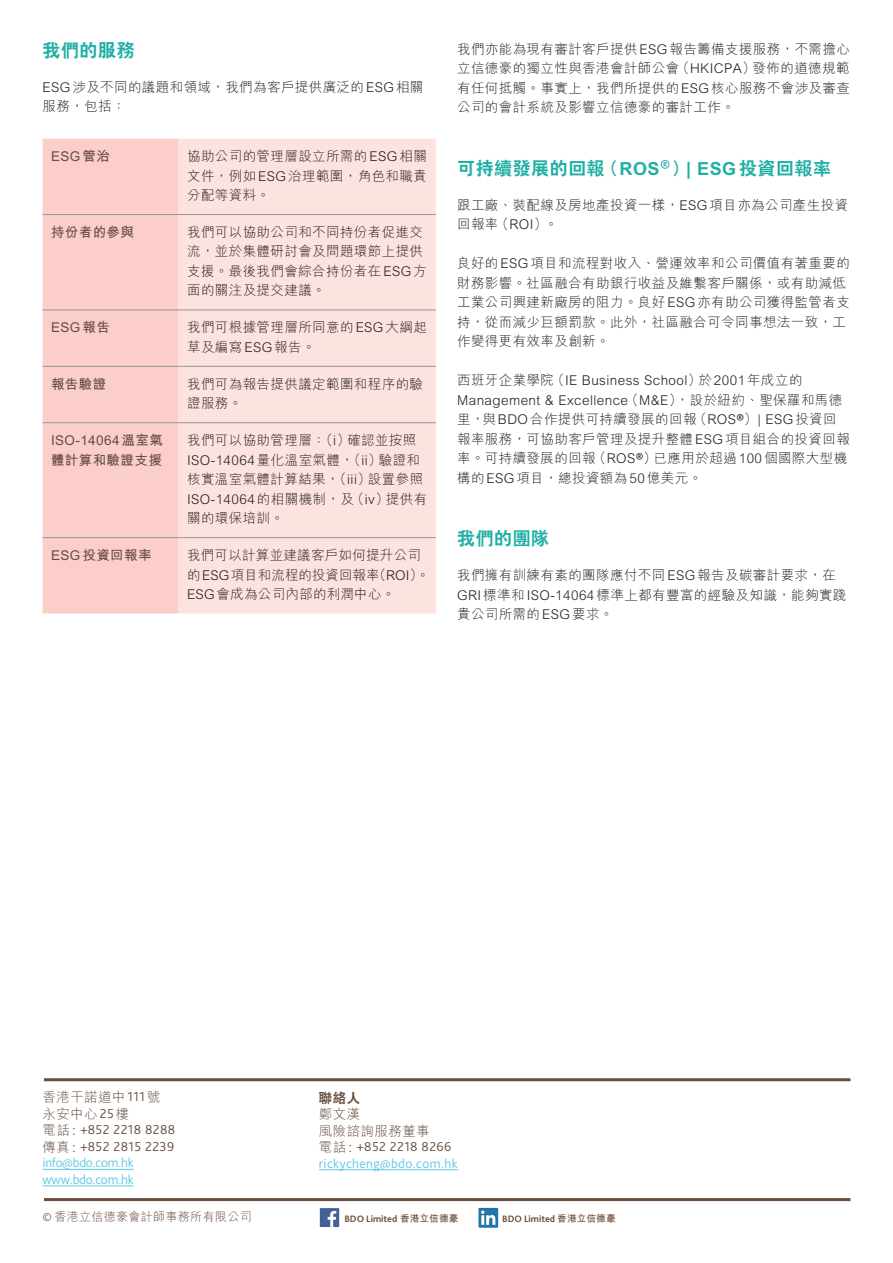
<style>
.page{position:relative;width:893px;height:1263px;background:#fff}
.page>*{position:absolute;margin:0;border:0;box-sizing:border-box;transform-origin:0 0}
.t1{font:800 18px "C Hei 2 HK";letter-spacing:.03em;color:#1fafa4}
.t2{font:300 13.5px/19.5px "M Hei HK";letter-spacing:.03em;color:#231f20}
.t3{font:300 13.5px/16.5px "Bliss Pro";letter-spacing:.03em;color:#5fcae3}
.t4{font:700 13.5px/19.5px "M Hei HK";letter-spacing:.03em;color:#674e3f}
.t5{font:300 13.5px/16.5px "M Hei HK";letter-spacing:.03em;color:#674e3f}
.t6{font:800 13.5px "C Hei 2 HK";color:#674e3f}
.t7{font:300 12px "M Hei HK";letter-spacing:.03em;color:#674e3f}
.t8{font:700 9.75px "Bliss Pro";color:#674e3f}
.s1{font-family:"Bliss Pro";font-weight:700}
.s2{font-family:"Bliss Pro"}
.s3{font-family:"M Hei HK";color:#674e3f}
.s4{color:#674e3f}
.s5{font-family:"M Hei HK"}
</style>
<div class="page">
<hr style="left:319px;top:1169px;width:139px;height:1px;background:#5fcae3">
<hr style="left:43px;top:1169px;width:91px;height:1px;background:#5fcae3">
<hr style="left:43px;top:1185px;width:91px;height:1px;background:#5fcae3">
<hr style="left:44px;top:1078px;width:806px;height:3px;background:#674e3f">
<hr style="left:44px;top:1198px;width:806px;height:3px;background:#674e3f">
<div style="left:43px;top:139px;width:136px;height:474px;background:#fbcec9"></div>
<div style="left:179px;top:139px;width:257px;height:474px;background:#fde3df"></div>
<hr style="left:43px;top:214px;width:136px;height:1px;background:#939598">
<hr style="left:179px;top:214px;width:257px;height:1px;background:#939598">
<hr style="left:43px;top:310px;width:136px;height:1px;background:#939598">
<hr style="left:179px;top:310px;width:257px;height:1px;background:#939598">
<hr style="left:43px;top:366px;width:136px;height:1px;background:#939598">
<hr style="left:179px;top:366px;width:257px;height:1px;background:#939598">
<hr style="left:43px;top:422px;width:136px;height:1px;background:#939598">
<hr style="left:179px;top:422px;width:257px;height:1px;background:#939598">
<hr style="left:43px;top:537px;width:136px;height:1px;background:#939598">
<hr style="left:179px;top:537px;width:257px;height:1px;background:#939598">
<img style="left:319px;top:1208px;width:21px;height:19px">
<img style="left:478px;top:1208px;width:21px;height:20px">
<h1 class="t1" style="left:43px;top:38px;width:94px">我們的服務</h1>
<p class="t2" style="left:43px;top:77px;width:382px">ESG涉及不同的議題和領域，我們為客戶提供廣泛的ESG相關服務，包括：</p>
<p class="t4" style="left:51px;top:145px;width:60px">ESG管治</p>
<p class="t2" style="left:187px;top:146px;width:241px;text-align:justify">協助公司的管理層設立所需的ESG相關文件，例如ESG治理範圍，角色和職責分配等資料。</p>
<p class="t4" style="left:51px;top:221px;width:85px">持份者的參與</p>
<p class="t2" style="left:187px;top:222px;width:241px">我們可以協助公司和不同持份者促進交流，並於集體研討會及問題環節上提供支援。最後我們會綜合持份者在ESG方面的關注及提交建議。</p>
<p class="t4" style="left:51px;top:317px;width:60px">ESG報告</p>
<p class="t2" style="left:187px;top:317px;width:241px">我們可根據管理層所同意的ESG大綱起草及編寫ESG報告。</p>
<p class="t4" style="left:51px;top:373px;width:57px">報告驗證</p>
<p class="t2" style="left:187px;top:373px;width:237px">我們可為報告提供議定範圍和程序的驗證服務。</p>
<p class="t4" style="left:51px;top:429px;width:113px">ISO-14064溫室氣體計算和驗證支援</p>
<p class="t2" style="left:187px;top:430px;width:242px">我們可以協助管理層：（i）確認並按照<br>ISO-14064 量化溫室氣體，（ii）驗證和核實溫室氣體計算結果，（iii）設置參照<br>ISO-14064 的相關機制，及（iv）提供有關的環保培訓。</p>
<p class="t4" style="left:51px;top:544px;width:102px">ESG投資回報率</p>
<p class="t2" style="left:187px;top:545px;width:244px">我們可以計算並建議客戶如何提升公司的ESG項目和流程的投資回報率（ROI）。<br>ESG會成為公司內部的利潤中心。</p>
<p class="t2" style="left:457px;top:38px;width:394px;text-align:justify">我們亦能為現有審計客戶提供ESG報告籌備支援服務，不需擔心立信德豪的獨立性與香港會計師公會（HKICPA）發佈的道德規範有任何抵觸。事實上，我們所提供的ESG核心服務不會涉及審查公司的會計系統及影響立信德豪的審計工作。</p>
<h1 class="t1" style="left:457px;top:156px;width:376px">可持續發展的回報（ROS<span class="s1">®</span>）| ESG 投資回報率</h1>
<p class="t2" style="left:457px;top:194px;width:393px">跟工廠、裝配線及房地產投資一樣，ESG項目亦為公司產生投資回報率（ROI）。</p>
<p class="t2" style="left:457px;top:253px;width:394px">良好的ESG項目和流程對收入、營運效率和公司價值有著重要的財務影響。社區融合有助銀行收益及維繫客戶關係，或有助減低工業公司興建新廠房的阻力。良好ESG亦有助公司獲得監管者支持，從而減少巨額罰款。此外，社區融合可令同事想法一致，工作變得更有效率及創新。</p>
<p class="t2" style="left:457px;top:370px;width:394px">西班牙企業學院（IE Business School）於 2001 年成立的Management &amp; Excellence（M&amp;E），設於紐約、聖保羅和馬德里，與 BDO 合作提供可持續發展的回報（ROS<span class="s1">®</span>）| ESG投資回報率服務，可協助客戶管理及提升整體ESG項目組合的投資回報率。可持續發展的回報（ROS<span class="s1">®</span>）已應用於超過 100 個國際大型機構的ESG項目，總投資額為50億美元。</p>
<h1 class="t1" style="left:457px;top:527px;width:94px">我們的團隊</h1>
<p class="t2" style="left:457px;top:565px;width:391px">我們擁有訓練有素的團隊應付不同ESG報告及碳審計要求，在<br>GRI標準和ISO-14064標準上都有豐富的經驗及知識，能夠實踐貴公司所需的ESG要求。</p>
<p class="t5" style="left:43px;top:1088px;width:120px">香港干諾道中<span class="s2">111</span>號永安中心<span class="s2">25</span>樓</p>
<p class="t3" style="left:43px;top:1121px;width:134px"><span class="s3">電話:</span> <span class="s4">+852 2218 8288</span><span class="s3">傳真:</span> <span class="s4">+852 2815 2239 </span>info@bdo.com.hk www.bdo.com.hk</p>
<p class="t7" style="left:43px;top:1208px;width:211px"><span class="s2">©</span> 香港立信德豪會計師事務所有限公司</p>
<p class="t6" style="left:319px;top:1088px;width:43px">聯絡人</p>
<p class="t5" style="left:319px;top:1105px;width:112px">鄭文漢<br>風險諮詢服務董事</p>
<p class="t3" style="left:319px;top:1138px;width:140px"><span class="s3">電話:</span> <span class="s4">+852 2218 8266 </span>rickycheng@bdo.com.hk</p>
<p class="t8" style="left:344px;top:1213px;width:116px">BDO Limited <span class="s5">香港立信德豪</span></p>
<p class="t8" style="left:502px;top:1213px;width:115px">BDO Limited <span class="s5">香港立信德豪</span></p>
</div>
